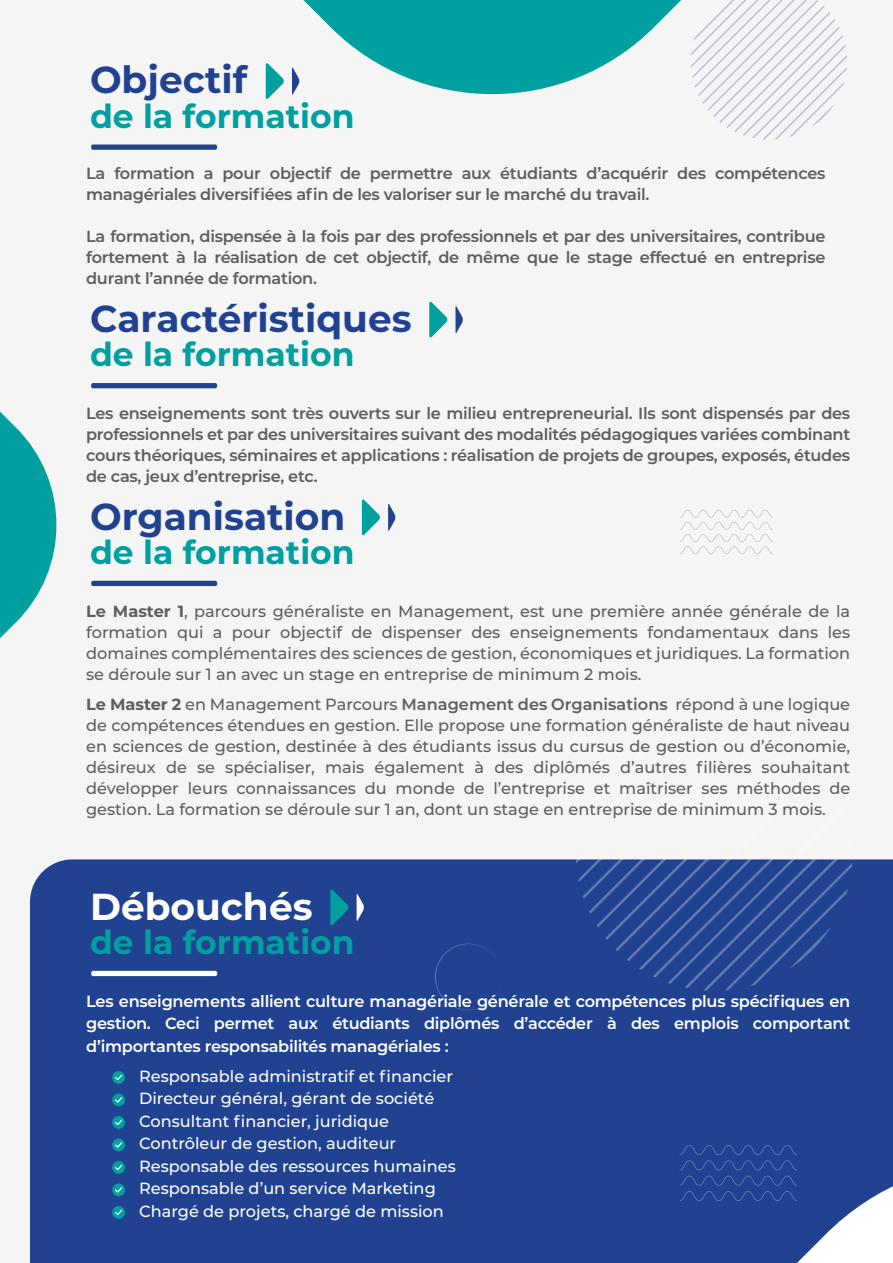
<style>
.page{position:relative;width:893px;height:1263px;background:#f5f5f6}
.page>*{position:absolute;margin:0;border:0;box-sizing:border-box;transform-origin:0 0}
.t1{font:700 37.5px "Montserrat";color:#204290}
.t2{font:700 37.5px "Montserrat";color:#20438f}
.t3{font:700 37.5px "Montserrat";color:#fff}
.t4{font:700 33px "Montserrat";color:#009fa0}
.t5{font:500 16.2px/21px "Montserrat";color:#5f5d5e;text-align:justify}
.t6{font:600 16.2px/21px "Montserrat";letter-spacing:-.015em;color:#5f5d5e;text-align:justify}
.t7{font:500 16.2px "Montserrat";color:#fff}
.t8{font:600 16.2px/22.5px "Montserrat";letter-spacing:-.015em;color:#fff;text-align:justify}
.s1{font-weight:700}
.s2{font-weight:600}
</style>
<div class="page">
<div style="left:30px;top:859px;width:546px;height:404px;background:#204290"></div>
<svg style="left:691px;top:0;width:156px;height:139px"></svg>
<svg style="left:680px;top:510px;width:93px;height:44px"></svg>
<div style="left:435px;top:944px;width:67px;height:66px;background:#204290"></div>
<div style="left:91px;top:145px;width:126px;height:5px;background:#204290;border-radius:2px"></div>
<svg style="left:266px;top:63px;width:18px;height:36px"></svg>
<svg style="left:292px;top:0;width:389px;height:95px"></svg>
<svg style="left:0;top:412px;width:57px;height:226px"></svg>
<svg style="left:576px;top:859px;width:317px;height:404px;background:#2a4a95"></svg>
<div style="left:91px;top:383px;width:126px;height:5px;background:#204290;border-radius:2px"></div>
<svg style="left:429px;top:301px;width:19px;height:37px"></svg>
<svg style="left:455px;top:306px;width:8px;height:27px"></svg>
<div style="left:91px;top:581px;width:126px;height:5px;background:#20438f;border-radius:2px"></div>
<svg style="left:362px;top:499px;width:18px;height:37px"></svg>
<svg style="left:388px;top:504px;width:8px;height:27px"></svg>
<div style="left:91px;top:971px;width:126px;height:5px;background:#fff;border-radius:2px"></div>
<svg style="left:330px;top:889px;width:19px;height:37px"></svg>
<svg style="left:357px;top:894px;width:7px;height:27px"></svg>
<div style="left:112px;top:1071px;width:13px;height:13px;background:#009fa0;border-radius:50%"></div>
<svg style="left:115px;top:1074px;width:7px;height:6px"></svg>
<svg style="left:112px;top:1093px;width:13px;height:13px"></svg>
<svg style="left:115px;top:1097px;width:7px;height:6px"></svg>
<div style="left:112px;top:1116px;width:13px;height:13px;background:#009fa0;border-radius:50%"></div>
<svg style="left:115px;top:1119px;width:7px;height:6px"></svg>
<svg style="left:112px;top:1138px;width:13px;height:13px"></svg>
<svg style="left:115px;top:1142px;width:7px;height:6px"></svg>
<div style="left:112px;top:1161px;width:13px;height:13px;background:#009fa0;border-radius:50%"></div>
<svg style="left:115px;top:1164px;width:7px;height:6px"></svg>
<svg style="left:112px;top:1183px;width:13px;height:13px"></svg>
<svg style="left:115px;top:1187px;width:7px;height:6px"></svg>
<div style="left:112px;top:1206px;width:13px;height:13px;background:#009fa0;border-radius:50%"></div>
<svg style="left:115px;top:1209px;width:7px;height:6px"></svg>
<h1 class="t1" style="left:90px;top:53px;width:159px">Objectif</h1>
<h2 class="t4" style="left:90px;top:92px;width:266px">de la formation</h2>
<p class="t6" style="left:86px;top:162px;width:741px">La formation a pour objectif de permettre aux étudiants d’acquérir des compétences managériales diversifiées afin de les valoriser sur le marché du travail.</p>
<p class="t6" style="left:86px;top:225px;width:741px">La formation, dispensée à la fois par des professionnels et par des universitaires, contribue fortement à la réalisation de cet objectif, de même que le stage effectué en entreprise durant l’année de formation.</p>
<h1 class="t1" style="left:90px;top:292px;width:323px">Caractéristiques</h1>
<h2 class="t4" style="left:90px;top:331px;width:266px">de la formation</h2>
<p class="t6" style="left:86px;top:402px;width:766px">Les enseignements sont très ouverts sur le milieu entrepreneurial. Ils sont dispensés par des professionnels et par des universitaires suivant des modalités pédagogiques variées combinant cours théoriques, séminaires et applications : réalisation de projets de groupes, exposés, études de cas, jeux d’entreprise, etc.</p>
<h1 class="t2" style="left:90px;top:489px;width:257px">Organisation</h1>
<h2 class="t4" style="left:90px;top:529px;width:266px">de la formation</h2>
<p class="t5" style="left:86px;top:600px;width:766px"><span class="s1">Le Master 1</span>, parcours généraliste en Management, est une première année générale de la formation qui a pour objectif de dispenser des enseignements fondamentaux dans les domaines complémentaires des sciences de gestion, économiques et juridiques. La formation se déroule sur 1 an avec un stage en entreprise de minimum 2 mois.</p>
<p class="t5" style="left:86px;top:693px;width:766px"><span class="s1">Le Master 2</span> en Management Parcours <span class="s2">Management des Organisations</span> répond à une logique de compétences étendues en gestion. Elle propose une formation généraliste de haut niveau en sciences de gestion, destinée à des étudiants issus du cursus de gestion ou d’économie, désireux de se spécialiser, mais également à des diplômés d’autres filières souhaitant développer leurs connaissances du monde de l’entreprise et maîtriser ses méthodes de gestion. La formation se déroule sur 1 an, dont un stage en entreprise de minimum 3 mois.</p>
<h1 class="t3" style="left:90px;top:879px;width:224px">Débouchés</h1>
<h2 class="t4" style="left:90px;top:919px;width:266px">de la formation</h2>
<p class="t8" style="left:86px;top:989px;width:765px">Les enseignements allient culture managériale générale et compétences plus spécifiques en gestion. Ceci permet aux étudiants diplômés d’accéder à des emplois comportant d’importantes responsabilités managériales :</p>
<p class="t7" style="left:116px;top:1065px;width:338px">• Responsable administratif et financier</p>
<p class="t7" style="left:116px;top:1087px;width:320px">• Directeur général, gérant de société</p>
<p class="t7" style="left:116px;top:1110px;width:275px">• Consultant financier, juridique</p>
<p class="t7" style="left:116px;top:1132px;width:282px">• Contrôleur de gestion, auditeur</p>
<p class="t7" style="left:116px;top:1155px;width:341px">• Responsable des ressources humaines</p>
<p class="t7" style="left:116px;top:1177px;width:321px">• Responsable d’un service Marketing</p>
<p class="t7" style="left:116px;top:1200px;width:329px">• Chargé de projets, chargé de mission</p>
</div>
